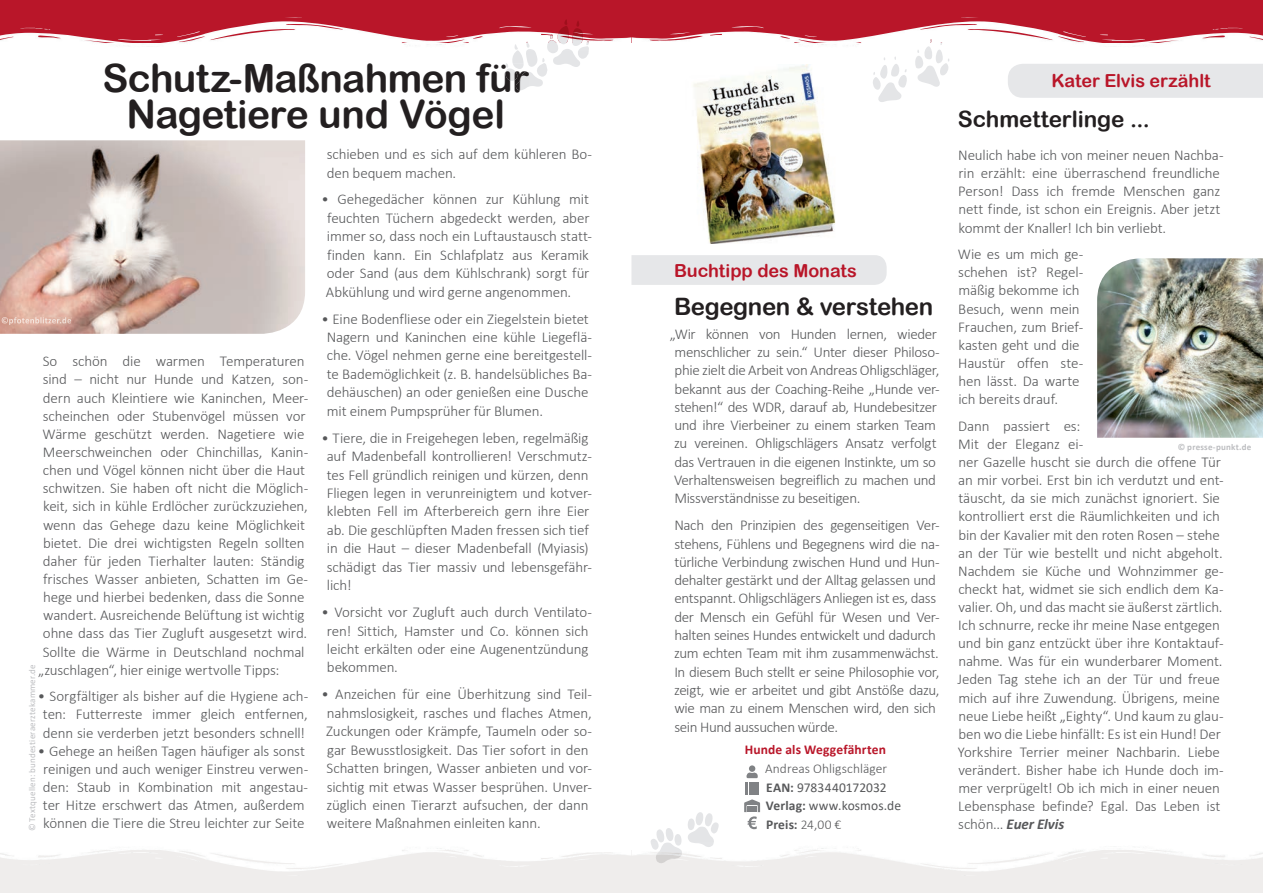
<style>
.page{position:relative;width:1263px;height:893px;background:#fff}
.page>*{position:absolute;margin:0;border:0;box-sizing:border-box;transform-origin:0 0}
.t1{font:39px "Arial Rounded MT Bold";letter-spacing:-.02em;color:#231f20}
.t2{font:24px "Arial Rounded MT Bold";letter-spacing:-.015em;color:#231f20}
.t3{font:22.5px "Arial Rounded MT Bold";letter-spacing:-.005em;color:#231f20}
.t4{font:18px "Arial Rounded MT Bold";letter-spacing:-.005em;color:#b91629}
.t5{font:300 15px/18.1px "Calibri";letter-spacing:-.01em;color:#57585a}
.t6{font:300 13.5px/18.8px "Calibri";letter-spacing:.005em;color:#57585a}
.t7{font:700 13.5px "Calibri";letter-spacing:.01em;color:#b91629}
.t8{font:9px "Calibri";letter-spacing:.02em;color:#bcbdc0}
.t9{font:700 9px "Calibri";letter-spacing:.025em;color:#bcbdc0}
.s1{font-weight:700}
.s2{font-weight:400}
.s3{font-weight:700;font-style:italic}
</style>
<div class="page">
<div style="left:0;top:0;width:631px;height:43px;background:#b91629"></div>
<img style="left:0;top:17px;width:824px;height:28px">
<svg style="left:631px;top:0;width:632px;height:43px;fill:#b91629"></svg>
<div style="left:631px;top:850px;width:632px;height:43px;background:#efedec"></div>
<img style="left:632px;top:848px;width:631px;height:23px">
<div style="left:0;top:850px;width:631px;height:43px;background:#efedec"></div>
<img style="left:0;top:848px;width:631px;height:23px">
<img style="left:0;top:140px;width:305px;height:194px">
<div style="left:631px;top:255px;width:256px;height:30px;background:#e6e7e9"></div>
<img style="left:693px;top:64px;width:143px;height:179px">
<img style="left:1097px;top:258px;width:166px;height:180px">
<div style="left:749px;top:765px;width:6px;height:7px;background:#808285;border-radius:50%"></div>
<svg style="left:744px;top:772px;width:16px;height:57px"></svg>
<div style="left:1008px;top:64px;width:255px;height:34px;background:#e6e7e9"></div>
<svg style="left:651px;top:828px;width:31px;height:35px"></svg>
<img style="left:657px;top:842px;width:25px;height:17px">
<svg style="left:688px;top:812px;width:31px;height:30px"></svg>
<img style="left:691px;top:842px;width:23px;height:5px">
<svg style="left:915px;top:39px;width:34px;height:48px"></svg>
<svg style="left:873px;top:57px;width:34px;height:45px"></svg>
<svg style="left:505px;top:19px;width:84px;height:71px"></svg>
<img style="left:2px;top:317px;width:69px;height:8px">
<h1 class="t1" style="left:102px;top:55px;width:428px">Schutz-Maßnahmen für</h1>
<p class="t4" style="left:1051px;top:70px;width:161px">Kater Elvis erzählt</p>
<h1 class="t1" style="left:127px;top:91px;width:380px">Nagetiere und Vögel</h1>
<p class="t5" style="left:43px;top:352px;width:263px">So schön die warmen Temperaturen</p>
<p class="t5" style="left:43px;top:370px;width:267px">sind – nicht nur Hunde und Katzen, son-</p>
<p class="t5" style="left:43px;top:388px;width:267px">dern auch Kleintiere wie Kaninchen, Meer-</p>
<p class="t5" style="left:43px;top:406px;width:264px">scheinchen oder Stubenvögel müssen vor</p>
<p class="t5" style="left:43px;top:425px;width:263px">Wärme geschützt werden. Nagetiere wie</p>
<p class="t5" style="left:43px;top:443px;width:267px">Meerschweinchen oder Chinchillas, Kanin-</p>
<p class="t5" style="left:43px;top:461px;width:264px">chen und Vögel können nicht über die Haut</p>
<p class="t5" style="left:43px;top:479px;width:267px">schwitzen. Sie haben oft nicht die Möglich-</p>
<p class="t5" style="left:43px;top:497px;width:266px">keit, sich in kühle Erdlöcher zurückzuziehen,</p>
<p class="t5" style="left:43px;top:515px;width:264px">wenn das Gehege dazu keine Möglichkeit</p>
<p class="t5" style="left:43px;top:533px;width:263px">bietet. Die drei wichtigsten Regeln sollten</p>
<p class="t5" style="left:43px;top:552px;width:263px">daher für jeden Tierhalter lauten: Ständig</p>
<p class="t5" style="left:43px;top:570px;width:267px">frisches Wasser anbieten, Schatten im Ge-</p>
<p class="t5" style="left:43px;top:588px;width:263px">hege und hierbei bedenken, dass die Sonne</p>
<p class="t5" style="left:43px;top:606px;width:263px">wandert. Ausreichende Belüftung ist wichtig</p>
<p class="t5" style="left:43px;top:624px;width:266px">ohne dass das Tier Zugluft ausgesetzt wird.</p>
<p class="t5" style="left:43px;top:642px;width:263px">Sollte die Wärme in Deutschland nochmal</p>
<p class="t5" style="left:38px;top:660px;width:243px">„zuschlagen“, hier einige wertvolle Tipps:</p>
<p class="t5" style="left:38px;top:687px;width:272px;text-align:center">• Sorgfältiger als bisher auf die Hygiene ach&shy;ten: Futterreste immer gleich entfernen, denn sie verderben jetzt besonders schnell!</p>
<p class="t5" style="left:38px;top:741px;width:272px;text-align:center">• Gehege an heißen Tagen häufiger als sonst reinigen und auch weniger Einstreu verwen&shy;den: Staub in Kombination mit angestau&shy;ter Hitze erschwert das Atmen, außerdem können die Tiere die Streu leichter zur Seite</p>
<p class="t8" style="left:26px;top:831px;width:169px;rotate:-90deg">© Textquellen: bundestieraerztekammer.de</p>
<p class="t5" style="left:327px;top:145px;width:267px">schieben und es sich auf dem kühleren Bo&shy;den bequem machen.</p>
<p class="t5" style="left:322px;top:190px;width:272px">• Gehegedächer können zur Kühlung mit feuchten Tüchern abgedeckt werden, aber immer so, dass noch ein Luftaustausch statt&shy;finden kann. Ein Schlafplatz aus Keramik oder Sand (aus dem Kühlschrank) sorgt für Abkühlung und wird gerne angenommen.</p>
<p class="t5" style="left:327px;top:309px;width:267px;text-indent:-5px">• Eine Bodenfliese oder ein Ziegelstein bietet Nagern und Kaninchen eine kühle Liegeflä&shy;che. Vögel nehmen gerne eine bereitgestell&shy;te Bademöglichkeit (z. B. handelsübliches Ba&shy;dehäuschen) an oder genießen eine Dusche mit einem Pumpsprüher für Blumen.</p>
<p class="t5" style="left:327px;top:428px;width:267px;text-indent:-5px">• Tiere, die in Freigehegen leben, regelmäßig auf Madenbefall kontrollieren! Verschmutz&shy;tes Fell gründlich reinigen und kürzen, denn Fliegen legen in verunreinigtem und kotver&shy;klebten Fell im Afterbereich gern ihre Eier ab. Die geschlüpften Maden fressen sich tief in die Haut – dieser Madenbefall (Myiasis) schädigt das Tier massiv und lebensgefähr&shy;lich!</p>
<p class="t5" style="left:327px;top:603px;width:267px;text-indent:-5px">• Vorsicht vor Zugluft auch durch Ventilato&shy;ren! Sittich, Hamster und Co. können sich leicht erkälten oder eine Augenentzündung bekommen.</p>
<p class="t5" style="left:326px;top:685px;width:267px;text-indent:-5px">• Anzeichen für eine Überhitzung sind Teil&shy;nahmslosigkeit, rasches und flaches Atmen, Zuckungen oder Krämpfe, Taumeln oder so&shy;gar Bewusstlosigkeit. Das Tier sofort in den Schatten bringen, Wasser anbieten und vor&shy;sichtig mit etwas Wasser besprühen. Unver&shy;züglich einen Tierarzt aufsuchen, der dann weitere Maßnahmen einleiten kann.</p>
<p class="t4" style="left:674px;top:260px;width:184px">Buchtipp des Monats</p>
<h2 class="t2" style="left:674px;top:292px;width:261px">Begegnen &amp; verstehen</h2>
<p class="t5" style="left:670px;top:324px;width:272px">„Wir können von Hunden lernen, wieder menschlicher zu sein.“ Unter dieser Philoso&shy;phie zielt die Arbeit von Andreas Ohligschläger, bekannt aus der Coaching-Reihe „Hunde ver&shy;stehen!“ des WDR, darauf ab, Hundebesitzer und ihre Vierbeiner zu einem starken Team zu vereinen. Ohligschlägers Ansatz verfolgt das Vertrauen in die eigenen Instinkte, um so Verhaltensweisen begreiflich zu machen und Missverständnisse zu beseitigen.</p>
<p class="t5" style="left:674px;top:516px;width:267px">Nach den Prinzipien des gegenseitigen Ver&shy;stehens, Fühlens und Begegnens wird die na&shy;türliche Verbindung zwischen Hund und Hun&shy;dehalter gestärkt und der Alltag gelassen und entspannt. Ohligschlägers Anliegen ist es, dass der Mensch ein Gefühl für Wesen und Ver&shy;halten seines Hundes entwickelt und dadurch zum echten Team mit ihm zusammenwächst.<br>In diesem Buch stellt er seine Philosophie vor, zeigt, wie er arbeitet und gibt Anstöße dazu, wie man zu einem Menschen wird, den sich sein Hund aussuchen würde.</p>
<p class="t7" style="left:745px;top:740px;width:143px">Hunde als Weggefährten</p>
<p class="t6" style="left:765px;top:759px;width:138px">Andreas Ohligschläger<br><span class="s1">EAN:</span> <span class="s2">9783440172032<br></span><span class="s1">Verlag:</span> <span class="s2">www.kosmos.de<br></span><span class="s1">Preis:</span> 24,00 €</p>
<h3 class="t3" style="left:958px;top:106px;width:193px">Schmetterlinge ...</h3>
<p class="t5" style="left:958px;top:146px;width:267px">Neulich habe ich von meiner neuen Nachba&shy;rin erzählt: eine überraschend freundliche Person! Dass ich fremde Menschen ganz nett finde, ist schon ein Ereignis. Aber jetzt kommt der Knaller! Ich bin verliebt.</p>
<p class="t5" style="left:958px;top:245px;width:127px">Wie es um mich ge&shy;schehen ist? Regel&shy;mäßig bekomme ich<br>Besuch, wenn mein<br>Frauchen, zum Brief&shy;kasten geht und die<br>Haustür offen ste&shy;hen lässt. Da warte ich bereits drauf.</p>
<p class="t5" style="left:957px;top:417px;width:268px">Dann passiert es:<br>Mit der Eleganz ei-<br>ner Gazelle huscht sie durch die offene Tür an mir vorbei. Erst bin ich verdutzt und ent&shy;täuscht, da sie mich zunächst ignoriert. Sie kontrolliert erst die Räumlichkeiten und ich bin der Kavalier mit den roten Rosen – stehe an der Tür wie bestellt und nicht abgeholt.<br>Nachdem sie Küche und Wohnzimmer ge&shy;checkt hat, widmet sie sich endlich dem Ka&shy;valier. Oh, und das macht sie äußerst zärtlich.<br>Ich schnurre, recke ihr meine Nase entgegen und bin ganz entzückt über ihre Kontaktauf&shy;nahme. Was für ein wunderbarer Moment.<br>Jeden Tag stehe ich an der Tür und freue mich auf ihre Zuwendung. Übrigens, meine neue Liebe heißt „Eighty“. Und kaum zu glau&shy;ben wo die Liebe hinfällt: Es ist ein Hund! Der Yorkshire Terrier meiner Nachbarin. Liebe verändert. Bisher habe ich Hunde doch im&shy;mer verprügelt! Ob ich mich in einer neuen Lebensphase befinde? Egal. Das Leben ist schön... <span class="s3">Euer Elvis</span></p>
<p class="t9" style="left:1178px;top:440px;width:75px">© presse-punkt.de</p>
</div>
